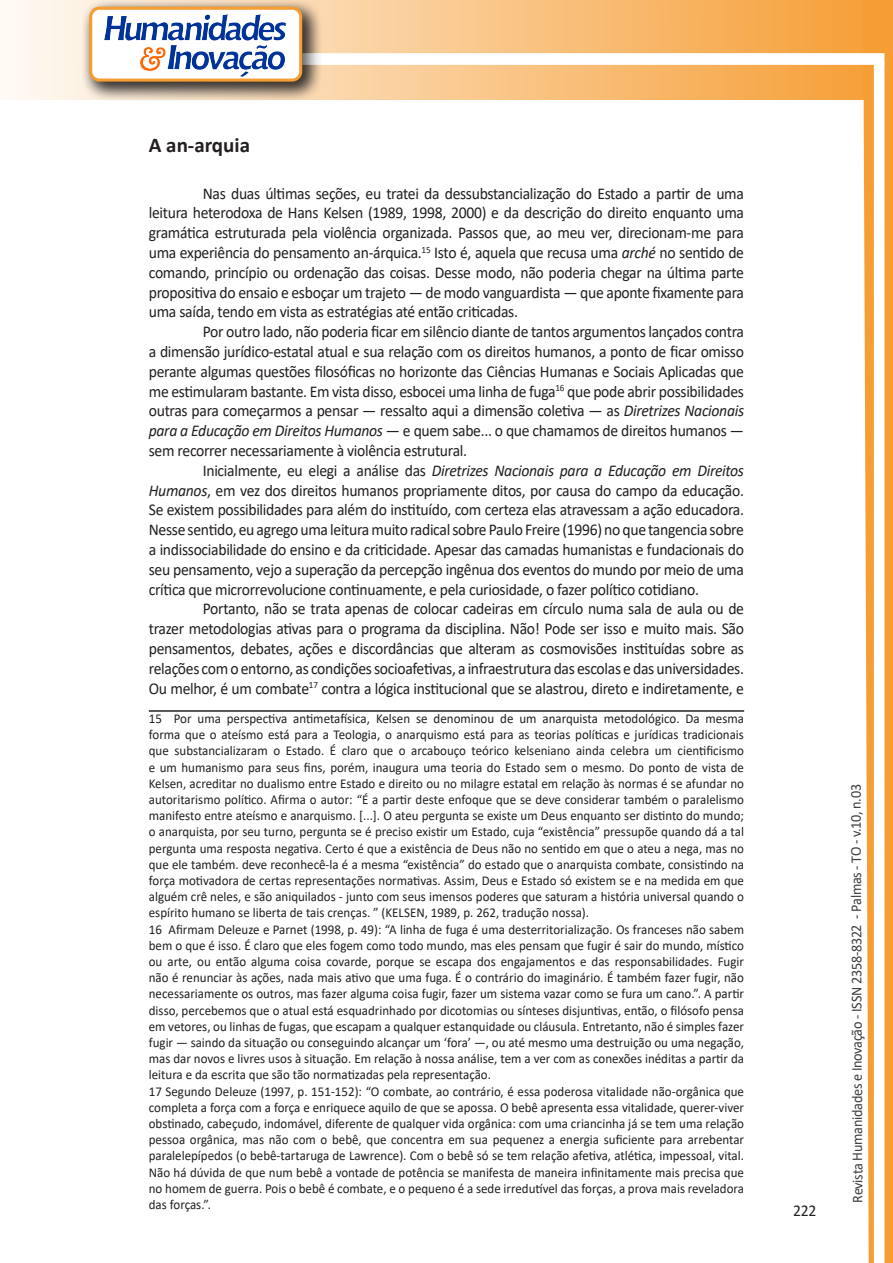
<style>
.page{position:relative;width:893px;height:1263px;background:#fff}
.page>*{position:absolute;margin:0;border:0;box-sizing:border-box;transform-origin:0 0}
.Titulo_2{font:700 21px "Calibri";color:#231f20}
.texto{font:16.5px/19.8px "Calibri";letter-spacing:-.02em;color:#231f20;text-align:justify;scale:.95 1}
.t1{font:15px "Calibri";letter-spacing:-.025em;color:#3e3e3f;scale:.95 1}
.Rodapé{font:13.5px/16.2px "Calibri";color:#231f20;text-align:justify;scale:.96 1}
.s1{font-style:italic}
</style>
<div class="page">
<svg style="left:5px;top:0;width:858px;height:100px;background:#f9c484"></svg>
<div style="left:302px;top:53px;width:582px;height:12px;background:#fff;border:2px solid #fff"></div>
<svg style="left:863px;top:0;width:30px;height:1263px"></svg>
<div style="left:81px;top:0;width:241px;height:102px;background:#231f20;opacity:.75"></div>
<div style="left:91px;top:8px;width:210px;height:72px;background:#fff;border-radius:9px"></div>
<img style="left:104px;top:14px;width:181px;height:62px">
<div style="left:89px;top:7px;width:213px;height:75px;border:3px solid #f69e34;border-radius:9px"></div>
<hr style="left:149px;top:710px;width:595px;height:2px;background:#231f20">
<p class="Titulo_2" style="left:149px;top:130px;width:103px">A an-arquia</p>
<p class="texto" style="left:149px;top:183px;width:628px;text-indent:54px">Nas duas últimas seções, eu tratei da dessubstancialização do Estado a partir de uma leitura heterodoxa de Hans Kelsen (1989, 1998, 2000) e da descrição do direito enquanto uma gramática estruturada pela violência organizada. Passos que, ao meu ver, direcionam-me para uma experiência do pensamento an-árquica.<sup>15</sup> Isto é, aquela que recusa uma <span class="s1">arché</span> no sentido de comando, princípio ou ordenação das coisas. Desse modo, não poderia chegar na última parte propositiva do ensaio e esboçar um trajeto — de modo vanguardista — que aponte fixamente para uma saída, tendo em vista as estratégias até então criticadas.</p>
<p class="texto" style="left:149px;top:321px;width:628px;text-indent:54px">Por outro lado, não poderia ficar em silêncio diante de tantos argumentos lançados contra a dimensão jurídico-estatal atual e sua relação com os direitos humanos, a ponto de ficar omisso perante algumas questões filosóficas no horizonte das Ciências Humanas e Sociais Aplicadas que me estimularam bastante. Em vista disso, esbocei uma linha de fuga<sup>16</sup> que pode abrir possibilidades outras para começarmos a pensar — ressalto aqui a dimensão coletiva — as <span class="s1">Diretrizes Nacionais para a Educação em Direitos Humanos</span> — e quem sabe... o que chamamos de direitos humanos — sem recorrer necessariamente à violência estrutural.</p>
<p class="texto" style="left:149px;top:460px;width:628px;text-indent:54px">Inicialmente, eu elegi a análise das <span class="s1">Diretrizes Nacionais para a Educação em Direitos Humanos</span>, em vez dos direitos humanos propriamente ditos, por causa do campo da educação.<br>Se existem possibilidades para além do instituído, com certeza elas atravessam a ação educadora.<br>Nesse sentido, eu agrego uma leitura muito radical sobre Paulo Freire (1996) no que tangencia sobre a indissociabilidade do ensino e da criticidade. Apesar das camadas humanistas e fundacionais do seu pensamento, vejo a superação da percepção ingênua dos eventos do mundo por meio de uma crítica que microrrevolucione continuamente, e pela curiosidade, o fazer político cotidiano.</p>
<p class="texto" style="left:149px;top:599px;width:628px;text-indent:54px">Portanto, não se trata apenas de colocar cadeiras em círculo numa sala de aula ou de trazer metodologias ativas para o programa da disciplina. Não! Pode ser isso e muito mais. São pensamentos, debates, ações e discordâncias que alteram as cosmovisões instituídas sobre as relações com o entorno, as condições socioafetivas, a infraestrutura das escolas e das universidades.<br>Ou melhor, é um combate<sup>17</sup> contra a lógica institucional que se alastrou, direto e indiretamente, e</p>
<p class="Rodapé" style="left:149px;top:710px;width:622px">15 Por uma perspectiva antimetafísica, Kelsen se denominou de um anarquista metodológico. Da mesma forma que o ateísmo está para a Teologia, o anarquismo está para as teorias políticas e jurídicas tradicionais que substancializaram o Estado. É claro que o arcabouço teórico kelseniano ainda celebra um cientificismo e um humanismo para seus fins, porém, inaugura uma teoria do Estado sem o mesmo. Do ponto de vista de Kelsen, acreditar no dualismo entre Estado e direito ou no milagre estatal em relação às normas é se afundar no autoritarismo político. Afirma o autor: “É a partir deste enfoque que se deve considerar também o paralelismo manifesto entre ateísmo e anarquismo. [...]. O ateu pergunta se existe um Deus enquanto ser distinto do mundo; o anarquista, por seu turno, pergunta se é preciso existir um Estado, cuja “existência” pressupõe quando dá a tal pergunta uma resposta negativa. Certo é que a existência de Deus não no sentido em que o ateu a nega, mas no que ele também. deve reconhecê-la é a mesma “existência” do estado que o anarquista combate, consistindo na força motivadora de certas representações normativas. Assim, Deus e Estado só existem se e na medida em que alguém crê neles, e são aniquilados - junto com seus imensos poderes que saturam a história universal quando o espírito humano se liberta de tais crenças. ” (KELSEN, 1989, p. 262, tradução nossa).</p>
<p class="Rodapé" style="left:149px;top:921px;width:622px">16 Afirmam Deleuze e Parnet (1998, p. 49): “A linha de fuga é uma desterritorialização. Os franceses não sabem bem o que é isso. É claro que eles fogem como todo mundo, mas eles pensam que fugir é sair do mundo, místico ou arte, ou então alguma coisa covarde, porque se escapa dos engajamentos e das responsabilidades. Fugir não é renunciar às ações, nada mais ativo que uma fuga. É o contrário do imaginário. É também fazer fugir, não necessariamente os outros, mas fazer alguma coisa fugir, fazer um sistema vazar como se fura um cano.”. A partir disso, percebemos que o atual está esquadrinhado por dicotomias ou sínteses disjuntivas, então, o filósofo pensa em vetores, ou linhas de fugas, que escapam a qualquer estanquidade ou cláusula. Entretanto, não é simples fazer fugir — saindo da situação ou conseguindo alcançar um ‘fora’ —, ou até mesmo uma destruição ou uma negação, mas dar novos e livres usos à situação. Em relação à nossa análise, tem a ver com as conexões inéditas a partir da leitura e da escrita que são tão normatizadas pela representação.</p>
<p class="Rodapé" style="left:149px;top:1083px;width:621px">17 Segundo Deleuze (1997, p. 151-152): “O combate, ao contrário, é essa poderosa vitalidade não-orgânica que completa a força com a força e enriquece aquilo de que se apossa. O bebê apresenta essa vitalidade, querer-viver obstinado, cabeçudo, indomável, diferente de qualquer vida orgânica: com uma criancinha já se tem uma relação pessoa orgânica, mas não com o bebê, que concentra em sua pequenez a energia suficiente para arrebentar paralelepípedos (o bebê-tartaruga de Lawrence). Com o bebê só se tem relação afetiva, atlética, impessoal, vital.<br>Não há dúvida de que num bebê a vontade de potência se manifesta de maneira infinitamente mais precisa que no homem de guerra. Pois o bebê é combate, e o pequeno é a sede irredutível das forças, a prova mais reveladora das forças.”.</p>
<p class="texto" style="left:793px;top:1200px;width:26px">222</p>
<p class="t1" style="left:846px;top:1203px;width:442px;rotate:-90deg">Revista Humanidades e Inovação - ISSN 2358-8322 - Palmas - TO - v.10, n.03</p>
</div>
